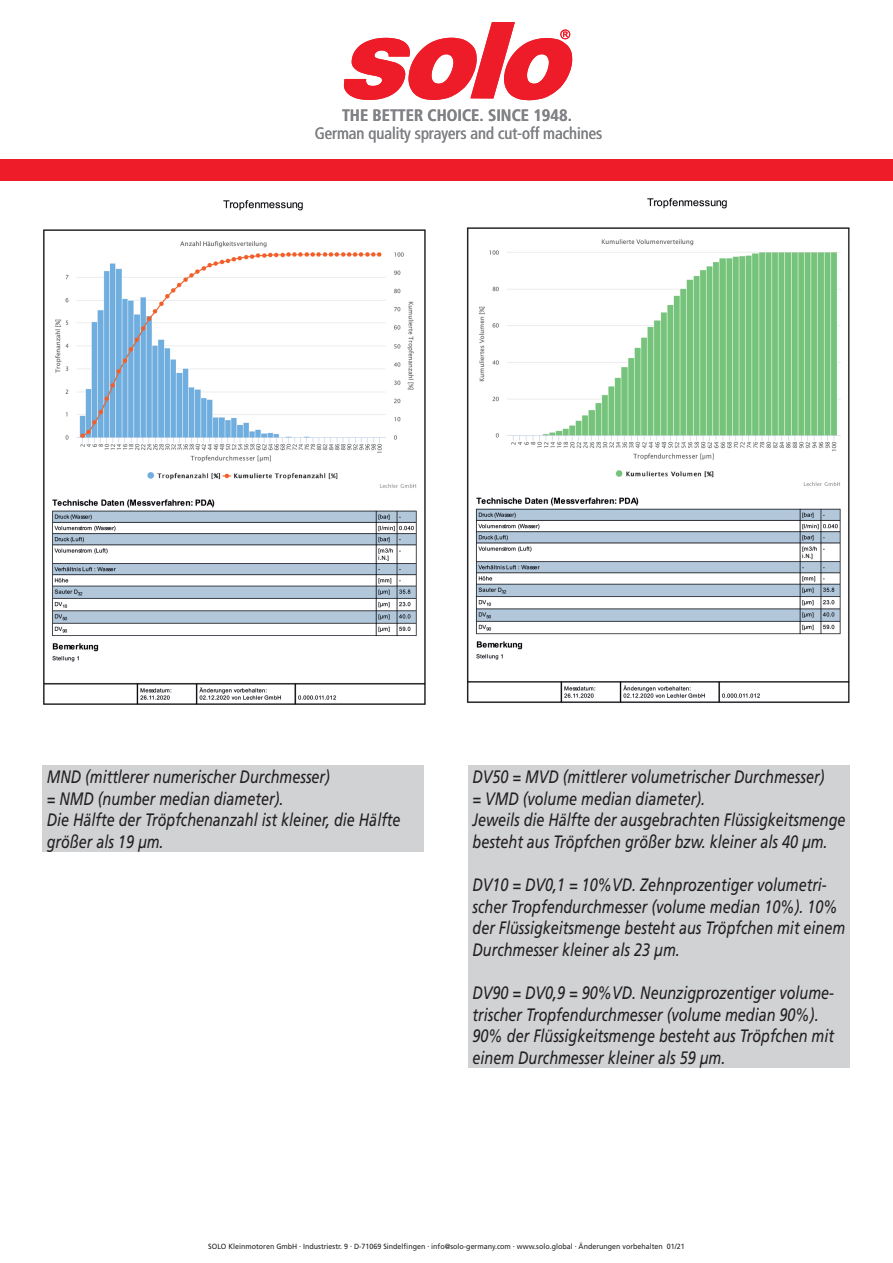
<style>
.page{position:relative;width:893px;height:1263px;background:#fff}
.page>*{position:absolute;margin:0;border:0;box-sizing:border-box;transform-origin:0 0}
.t1{font:italic 18px/21.6px "Frutiger LT";color:#231f20;scale:.8 1}
.t2{font:condensed 16.5px "Frutiger LT";color:#808285}
.t3{font:700 condensed 16.5px "Frutiger LT";color:#808285}
.t4{font:7.5px "Frutiger LT";color:#231f20;scale:.95 1}
</style>
<div class="page">
<svg style="left:344px;top:22px;width:228px;height:78px"></svg>
<div style="left:0;top:159px;width:893px;height:22px;background:#ee1c28"></div>
<div style="left:43px;top:765px;width:381px;height:87px;background:#d1d2d4"></div>
<div style="left:468px;top:765px;width:382px;height:303px;background:#d1d2d4"></div>
<img style="left:466px;top:198px;width:384px;height:506px">
<img style="left:43px;top:200px;width:383px;height:505px">
<p class="t3" style="left:342px;top:105px;width:231px">THE BETTER CHOICE. SINCE 1948.</p>
<p class="t2" style="left:315px;top:124px;width:289px">German quality sprayers and cut-off machines</p>
<p class="t1" style="left:47px;top:766px;width:444px">MND (mittlerer numerischer Durchmesser)<br>= NMD (number median diameter).<br>Die Hälfte der Tröpfchenanzahl ist kleiner, die Hälfte größer als 19 µm.</p>
<p class="t1" style="left:472px;top:766px;width:468px">DV50 = MVD (mittlerer volumetrischer Durchmesser)<br>= VMD (volume median diameter).<br>Jeweils die Hälfte der ausgebrachten Flüssigkeitsmenge besteht aus Tröpfchen größer bzw. kleiner als 40 µm.</p>
<p class="t1" style="left:472px;top:874px;width:467px">DV10 = DV0,1 = 10%VD. Zehnprozentiger volumetri&shy;scher Tropfendurchmesser (volume median 10%). 10% der Flüssigkeitsmenge besteht aus Tröpfchen mit einem Durchmesser kleiner als 23 µm.</p>
<p class="t1" style="left:472px;top:982px;width:453px">DV90 = DV0,9 = 90%VD. Neunzigprozentiger volume&shy;trischer Tropfendurchmesser (volume median 90%).<br>90% der Flüssigkeitsmenge besteht aus Tröpfchen mit einem Durchmesser kleiner als 59 µm.</p>
<p class="t4" style="left:208px;top:1242px;width:503px">SOLO Kleinmotoren GmbH . Industriestr. 9 . D-71069 Sindelfingen . info@solo-germany.com . www.solo.global . Änderungen vorbehalten 01/21</p>
</div>
